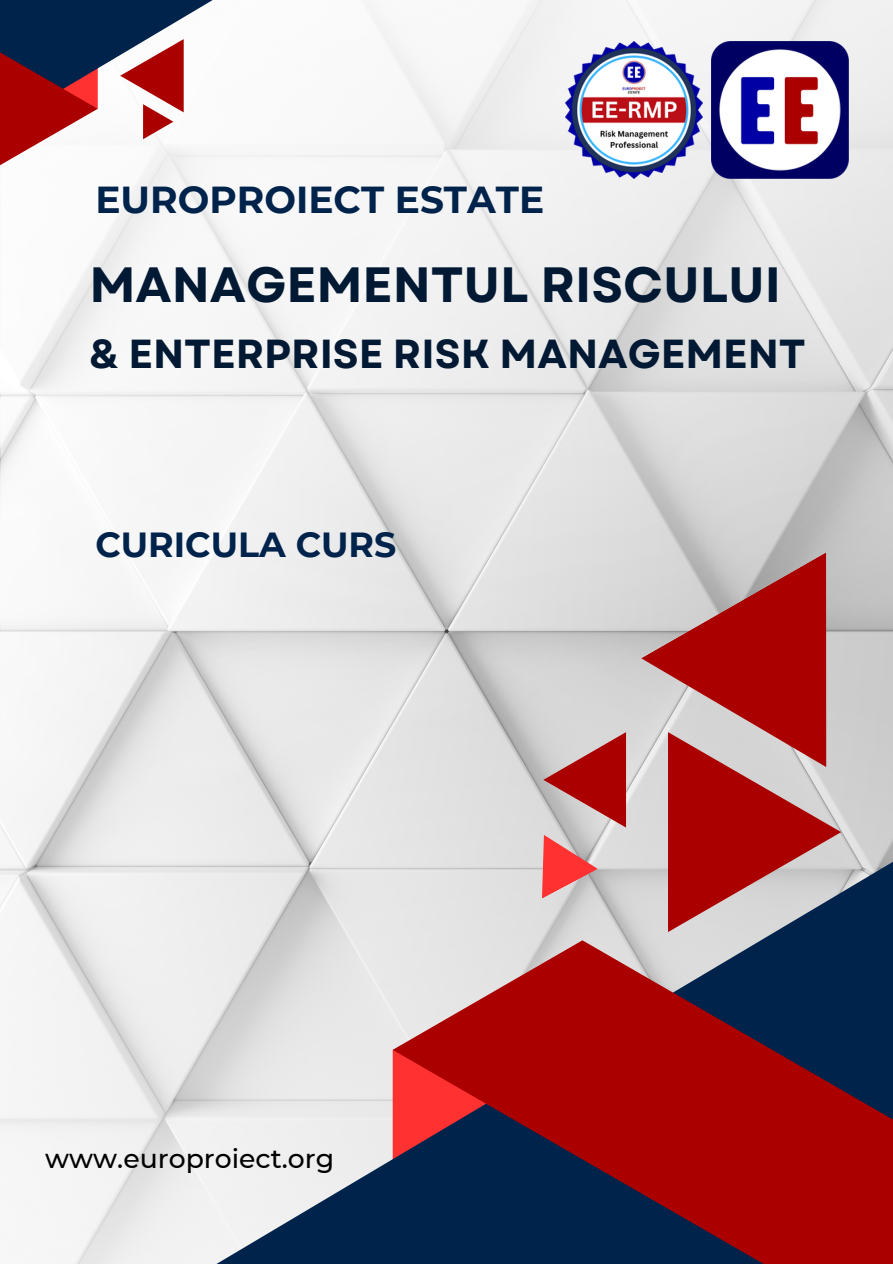
<style>
.page{position:relative;width:893px;height:1264px;background:#fff}
.page>*{position:absolute;margin:0;border:0;box-sizing:border-box;transform-origin:0 0}
.t1{font:700 49.5px "Garet";color:#021934}
.t2{font:700 40.5px "Garet";color:#021934}
.t3{font:700 37.5px "Montserrat";color:#00234c}
.t4{font:700 34.8px "Montserrat";color:#00234c}
.t5{font:500 26.7px "Montserrat";color:#000}
</style>
<div class="page">
<img style="left:0;top:899px;width:210px;height:364px">
<img style="left:0;top:0;width:892px;height:890px">
<svg style="left:543px;top:732px;width:83px;height:95px;background:#bc6767"></svg>
<svg style="left:210px;top:861px;width:682px;height:402px;background:#c5cacf"></svg>
<svg style="left:392px;top:940px;width:500px;height:323px;background:#772635"></svg>
<svg style="left:0;top:0;width:227px;height:178px"></svg>
<svg style="left:542px;top:834px;width:56px;height:64px;background:#e27e7e"></svg>
<svg style="left:641px;top:552px;width:200px;height:380px;background:#ba6768"></svg>
<img style="left:711px;top:41px;width:137px;height:138px">
<img style="left:565px;top:41px;width:137px;height:138px">
<p class="t3" style="left:95px;top:177px;width:450px">EUROPROIECT ESTATE</p>
<p class="t1" style="left:89px;top:249px;width:693px">MANAGEMENTUL RISCULUI</p>
<p class="t2" style="left:89px;top:324px;width:718px">&amp; ENTERPRISE RISK MANAGEMENT</p>
<p class="t4" style="left:95px;top:523px;width:302px">CURICULA CURS</p>
<p class="t5" style="left:45px;top:1141px;width:290px">www.europroiect.org</p>
</div>
